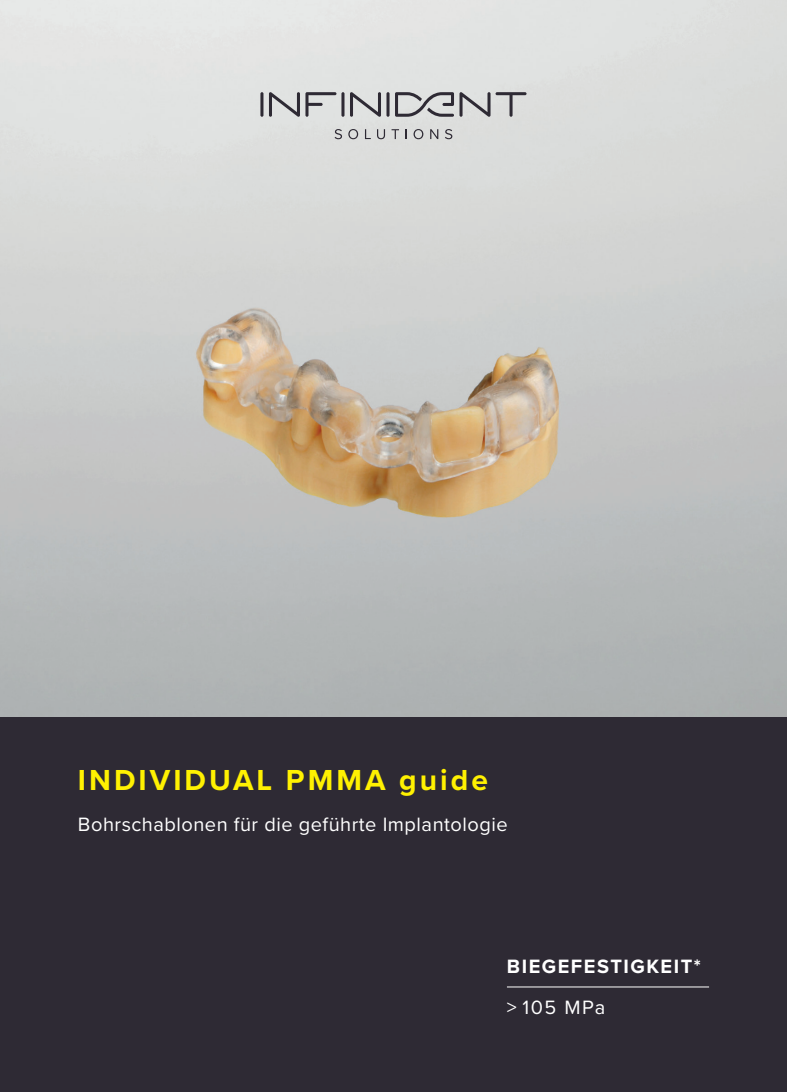
<style>
.page{position:relative;width:787px;height:1092px;background:#fff}
.page>*{position:absolute;margin:0;border:0;box-sizing:border-box;transform-origin:0 0}
.Titel_Headline{font:700 30px "Proxima Nova";letter-spacing:.1em;color:#fff101}
.Titel_Subline{font:20px "Proxima Nova";letter-spacing:.025em;color:#fff}
.Eigenschaften{font:700 20px "Proxima Nova";letter-spacing:.075em;color:#fff}
.Eigenschaften_Titel{font:20px "Proxima Nova";letter-spacing:.075em;color:#fff}
</style>
<div class="page">
<div style="left:0;top:716px;width:787px;height:375px;background:#2e2a34"></div>
<img style="left:0;top:0;width:787px;height:716px">
<hr style="left:507px;top:986px;width:202px;height:1px;background:#fff">
<svg style="left:334px;top:129px;width:8px;height:10px"></svg>
<svg style="left:348px;top:129px;width:10px;height:10px"></svg>
<svg style="left:365px;top:129px;width:6px;height:10px"></svg>
<svg style="left:377px;top:129px;width:8px;height:10px"></svg>
<svg style="left:391px;top:129px;width:8px;height:10px"></svg>
<svg style="left:405px;top:129px;width:2px;height:10px"></svg>
<svg style="left:413px;top:129px;width:10px;height:10px"></svg>
<svg style="left:430px;top:129px;width:8px;height:10px"></svg>
<svg style="left:445px;top:129px;width:7px;height:10px"></svg>
<hr style="left:260px;top:92px;width:3px;height:25px;background:#2e2a34;border-radius:2px">
<svg style="left:269px;top:92px;width:67px;height:25px;background:#b1b1b3"></svg>
<hr style="left:341px;top:92px;width:3px;height:25px;background:#2e2a34;border-radius:2px">
<hr style="left:386px;top:92px;width:3px;height:25px;background:#2e2a34;border-radius:2px">
<svg style="left:350px;top:92px;width:31px;height:25px"></svg>
<svg style="left:395px;top:92px;width:131px;height:25px;background:#aeafb0"></svg>
<p class="Titel_Headline" style="left:78px;top:757px;width:411px">INDIVIDUAL PMMA guide</p>
<p class="Titel_Subline" style="left:78px;top:809px;width:431px">Bohrschablonen für die geführte Implantologie</p>
<p class="Eigenschaften" style="left:507px;top:951px;width:195px">BIEGEFESTIGKEIT*</p>
<p class="Eigenschaften_Titel" style="left:507px;top:992px;width:100px">&gt; 105 MPa</p>
</div>
